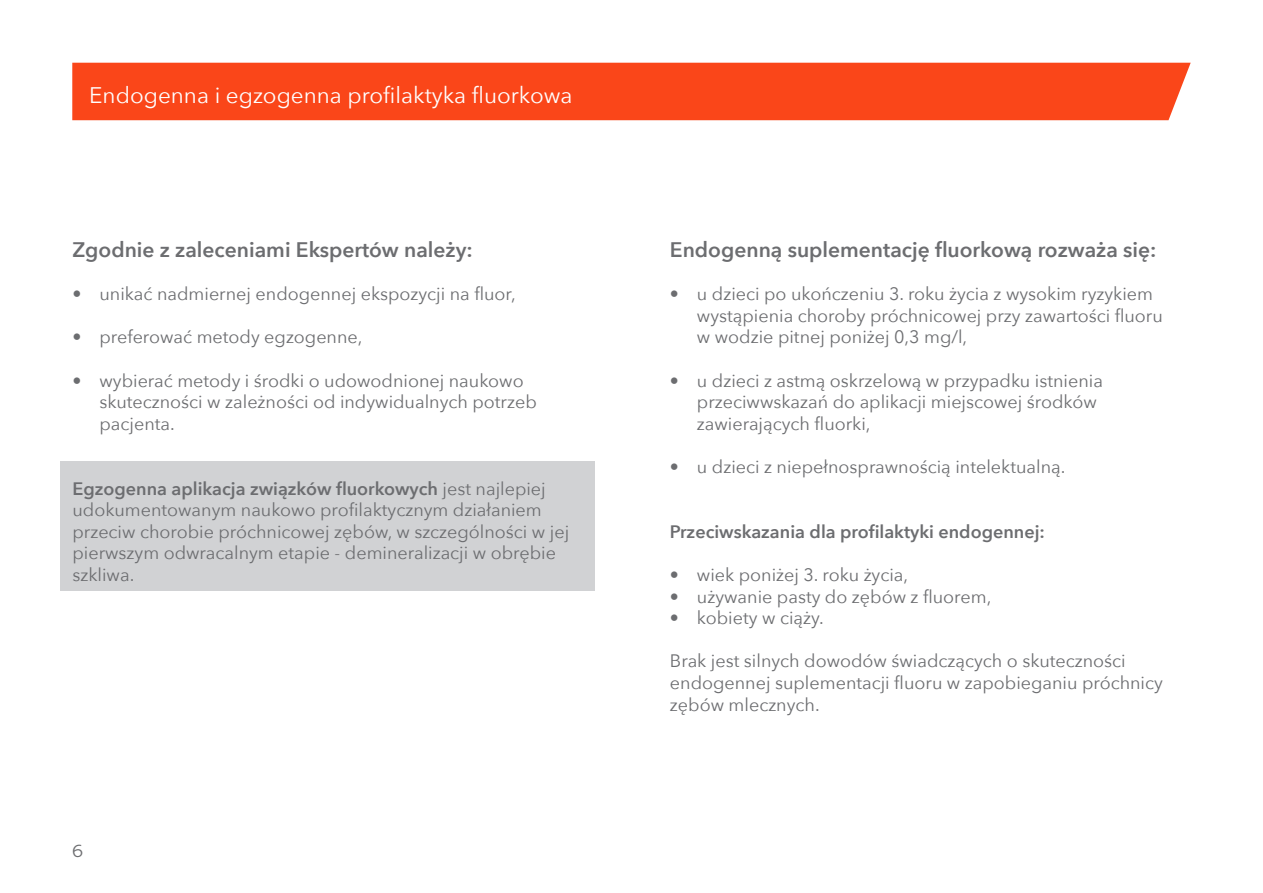
<style>
.page{position:relative;width:1263px;height:893px;background:#fff}
.page>*{position:absolute;margin:0;border:0;box-sizing:border-box;transform-origin:0 0}
.t1{font:22.5px "Avenir Next";color:#fff}
.t2{font:600 21px "Avenir Next";color:#6c6d70}
.t3{font:18px/21.6px "Avenir Next";color:#6c6d70}
.t4{font:600 18px "Avenir Next";color:#6c6d70}
.t5{font:300 18px "Colgate Ready";color:#6c6d70}
.s1{font-weight:600}
</style>
<div class="page">
<div style="left:60px;top:461px;width:534px;height:130px;background:#d1d2d4"></div>
<div style="left:72px;top:63px;width:1119px;height:57px;background:#fa4619"></div>
<p class="t1" style="left:89px;top:76px;width:485px">Endogenna i egzogenna profilaktyka fluorkowa</p>
<p class="t2" style="left:72px;top:232px;width:402px">Zgodnie z zaleceniami Ekspertów należy:</p>
<p class="t3" style="left:72px;top:282px;width:445px">• unikać nadmiernej endogennej ekspozycji na fluor,</p>
<p class="t3" style="left:72px;top:326px;width:292px">• preferować metody egzogenne,</p>
<p class="t3" style="left:99px;top:369px;width:439px;text-indent:-27px">• wybierać metody i środki o udowodnionej naukowo skuteczności w zależności od indywidualnych potrzeb pacjenta.</p>
<p class="t3" style="left:72px;top:477px;width:498px"><span class="s1">Egzogenna aplikacja związków fluorkowych</span> jest najlepiej udokumentowanym naukowo profilaktycznym działaniem przeciw chorobie próchnicowej zębów, w szczególności w jej pierwszym odwracalnym etapie - demineralizacji w obrębie szkliwa.</p>
<p class="t5" style="left:72px;top:837px;width:12px">6</p>
<p class="t2" style="left:670px;top:232px;width:488px">Endogenną suplementację fluorkową rozważa się:</p>
<p class="t3" style="left:697px;top:282px;width:467px;text-indent:-27px">• u dzieci po ukończeniu 3. roku życia z wysokim ryzykiem wystąpienia choroby próchnicowej przy zawartości fluoru w wodzie pitnej poniżej 0,3 mg/l,</p>
<p class="t3" style="left:697px;top:369px;width:407px;text-indent:-27px">• u dzieci z astmą oskrzelową w przypadku istnienia przeciwwskazań do aplikacji miejscowej środków zawierających fluorki,</p>
<p class="t3" style="left:670px;top:455px;width:397px">• u dzieci z niepełnosprawnością intelektualną.</p>
<p class="t4" style="left:670px;top:516px;width:376px">Przeciwskazania dla profilaktyki endogennej:</p>
<p class="t3" style="left:670px;top:563px;width:240px">• wiek poniżej 3. roku życia,</p>
<p class="t3" style="left:670px;top:585px;width:323px">• używanie pasty do zębów z fluorem,</p>
<p class="t3" style="left:670px;top:606px;width:155px">• kobiety w ciąży.</p>
<p class="t3" style="left:670px;top:650px;width:494px">Brak jest silnych dowodów świadczących o skuteczności endogennej suplementacji fluoru w zapobieganiu próchnicy zębów mlecznych.</p>
</div>
